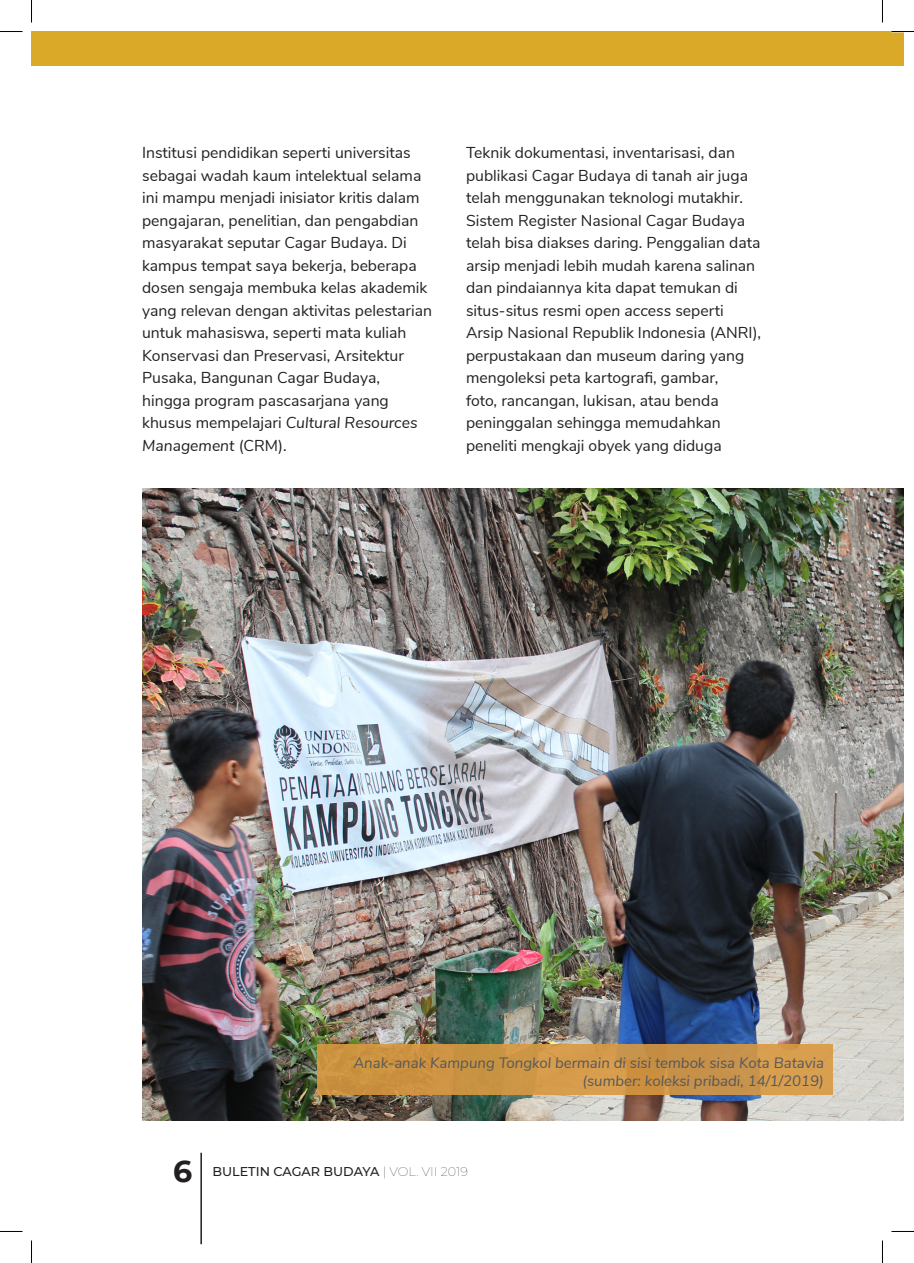
<style>
.page{position:relative;width:914px;height:1263px;background:#fff}
.page>*{position:absolute;margin:0;border:0;box-sizing:border-box;transform-origin:0 0}
.t1{font:700 30px "Montserrat";color:#231f20}
.ISI_0{font:15.75px/22.5px "Nunito Sans";color:#231f20}
.Ket_gambar{font:italic 15px/18px "Nunito Sans";color:#57585a;text-align:right}
.t2{font:500 12.75px "Montserrat";color:#231f20}
.s1{font-style:italic}
.s2{font-weight:100}
</style>
<div class="page">
<hr style="left:200px;top:1152px;width:2px;height:91px;background:#231f20">
<img style="left:142px;top:489px;width:761px;height:631px">
<div style="left:317px;top:1044px;width:515px;height:50px;background:linear-gradient(to right,#ca923f,#d19a4f)"></div>
<div style="left:32px;top:32px;width:871px;height:34px;background:#d9a927"></div>
<svg style="left:0;top:31px;width:22px;height:1px"></svg>
<svg style="left:891px;top:31px;width:22px;height:1px"></svg>
<svg style="left:31px;top:0;width:1px;height:22px"></svg>
<svg style="left:31px;top:1240px;width:1px;height:22px"></svg>
<svg style="left:882px;top:0;width:1px;height:22px"></svg>
<svg style="left:882px;top:1240px;width:1px;height:22px"></svg>
<p class="ISI_0" style="left:142px;top:140px;width:291px">Institusi pendidikan seperti universitas sebagai wadah kaum intelektual selama ini mampu menjadi inisiator kritis dalam pengajaran, penelitian, dan pengabdian masyarakat seputar Cagar Budaya. Di kampus tempat saya bekerja, beberapa dosen sengaja membuka kelas akademik yang relevan dengan aktivitas pelestarian untuk mahasiswa, seperti mata kuliah Konservasi dan Preservasi, Arsitektur Pusaka, Bangunan Cagar Budaya, hingga program pascasarjana yang khusus mempelajari <span class="s1">Cultural Resources Management</span> (CRM).</p>
<p class="ISI_0" style="left:466px;top:140px;width:297px">Teknik dokumentasi, inventarisasi, dan publikasi Cagar Budaya di tanah air juga telah menggunakan teknologi mutakhir.<br>Sistem Register Nasional Cagar Budaya telah bisa diakses daring. Penggalian data arsip menjadi lebih mudah karena salinan dan pindaiannya kita dapat temukan di situs-situs resmi <span class="s1">open access</span> seperti Arsip Nasional Republik Indonesia (ANRI), perpustakaan dan museum daring yang mengoleksi peta kartografi, gambar,<br>foto, rancangan, lukisan, atau benda peninggalan sehingga memudahkan peneliti mengkaji obyek yang diduga</p>
<p class="Ket_gambar" style="left:353px;top:1052px;width:472px">Anak-anak Kampung Tongkol bermain di sisi tembok sisa Kota Batavia (sumber: koleksi pribadi, 14/1/2019)</p>
<h1 class="t1" style="left:173px;top:1149px;width:21px">6</h1>
<p class="t2" style="left:212px;top:1162px;width:257px">BULETIN CAGAR BUDAYA <span class="s2">| VOL. VII 2019</span></p>
</div>
